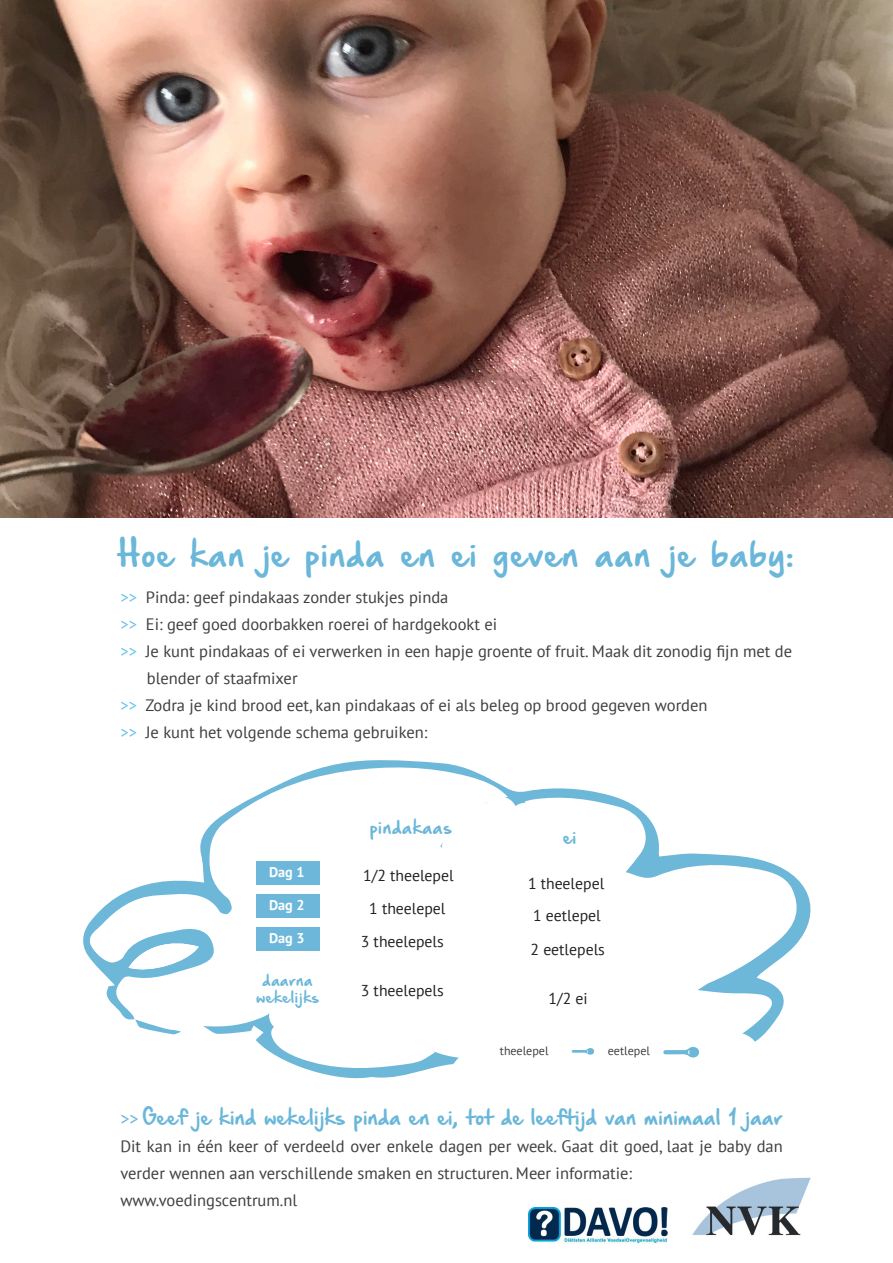
<style>
.page{position:relative;width:893px;height:1263px;background:#fff}
.page>*{position:absolute;margin:0;border:0;box-sizing:border-box;transform-origin:0 0}
.t1{font:29.55px "Hand Of Sean Demo";letter-spacing:.025em;color:#6ab7d9}
.t2{font:18.3px "Hand Of Sean Demo";color:#6ab7d9}
.t3{font:16.5px/27px "PT Sans";color:#3e3e3f}
.t4{font:15.75px "PT Sans";color:#231f20}
.t5{font:15.75px "Hand Of Sean Demo";letter-spacing:.025em;color:#6bb7d9}
.t6{font:700 14.25px "PT Sans";color:#fff}
.t7{font:13.5px/16.2px "Hand Of Sean Demo";letter-spacing:.025em;color:#6bb7d9;text-align:center}
.t8{font:12.15px "PT Sans";color:#3e3e3f}
.s1{color:#6bb7d9}
.s2{color:#6bc2ed}
.s3{font-family:"PT Sans";color:#6cb7da}
</style>
<div class="page">
<svg style="left:83px;top:760px;width:728px;height:277px"></svg>
<div style="left:388px;top:925px;width:165px;height:133px;background:#fff;border-radius:50%"></div>
<svg style="left:129px;top:938px;width:331px;height:141px"></svg>
<svg style="left:436px;top:797px;width:103px;height:104px"></svg>
<img style="left:0;top:0;width:893px;height:517px">
<img style="left:528px;top:1207px;width:139px;height:36px">
<img style="left:692px;top:1177px;width:119px;height:59px">
<svg style="left:571px;top:1024px;width:190px;height:34px"></svg>
<div style="left:508px;top:803px;width:35px;height:36px;background:#fff;border-radius:50%"></div>
<div style="left:482px;top:796px;width:36px;height:36px;background:#fff;border-radius:50%"></div>
<div style="left:269px;top:998px;width:46px;height:36px;background:#fff;border-radius:50%"></div>
<div style="left:256px;top:861px;width:63px;height:24px;background:#6cb7da"></div>
<div style="left:256px;top:894px;width:63px;height:23px;background:#6cb7da"></div>
<div style="left:256px;top:927px;width:63px;height:23px;background:#6cb7da"></div>
<p class="t1" style="left:118px;top:539px;width:677px"><span class="s1">H</span>oe kan je pinda en ei geven aan je baby:</p>
<p class="t3" style="left:120px;top:584px;width:330px"><span class="s2">&gt;&gt;</span> Pinda: geef pindakaas zonder stukjes pinda</p>
<p class="t3" style="left:120px;top:611px;width:378px"><span class="s2">&gt;&gt;</span> Ei: geef goed doorbakken roerei of hardgekookt ei</p>
<p class="t3" style="left:147px;top:638px;width:647px;text-indent:-26px"><span class="s2">&gt;&gt;</span> Je kunt pindakaas of ei verwerken in een hapje groente of fruit. Maak dit zonodig fijn met de blender of staafmixer</p>
<p class="t3" style="left:120px;top:692px;width:589px"><span class="s2">&gt;&gt;</span> Zodra je kind brood eet, kan pindakaas of ei als beleg op brood gegeven worden</p>
<p class="t3" style="left:120px;top:719px;width:309px"><span class="s2">&gt;&gt;</span> Je kunt het volgende schema gebruiken:</p>
<p class="t5" style="left:370px;top:819px;width:84px">pindakaas</p>
<p class="t4" style="left:363px;top:865px;width:92px">1/2 theelepel</p>
<p class="t6" style="left:269px;top:863px;width:37px">Dag 1</p>
<p class="t6" style="left:269px;top:895px;width:37px">Dag 2</p>
<p class="t6" style="left:269px;top:928px;width:37px">Dag 3</p>
<p class="t7" style="left:256px;top:973px;width:65px">daarna wekelijks</p>
<p class="t4" style="left:361px;top:981px;width:84px">3 theelepels</p>
<p class="t4" style="left:369px;top:898px;width:78px">1 theelepel</p>
<p class="t4" style="left:361px;top:932px;width:84px">3 theelepels</p>
<p class="t5" style="left:563px;top:829px;width:15px">ei</p>
<p class="t4" style="left:528px;top:873px;width:78px">1 theelepel</p>
<p class="t4" style="left:533px;top:906px;width:69px">1 eetlepel</p>
<p class="t4" style="left:531px;top:939px;width:76px">2 eetlepels</p>
<p class="t4" style="left:548px;top:988px;width:41px">1/2 ei</p>
<p class="t8" style="left:500px;top:1043px;width:50px">theelepel</p>
<p class="t8" style="left:608px;top:1043px;width:44px">eetlepel</p>
<p class="t2" style="left:120px;top:1108px;width:664px"><span class="s3">&gt;&gt;</span> Geef je kind wekelijks pinda en ei, tot de leeftijd van minimaal 1 jaar</p>
<p class="t3" style="left:120px;top:1132px;width:664px">Dit kan in één keer of verdeeld over enkele dagen per week. Gaat dit goed, laat je baby dan verder wennen aan verschillende smaken en structuren. Meer informatie:</p>
<p class="t3" style="left:120px;top:1186px;width:178px">www.voedingscentrum.nl</p>
</div>
